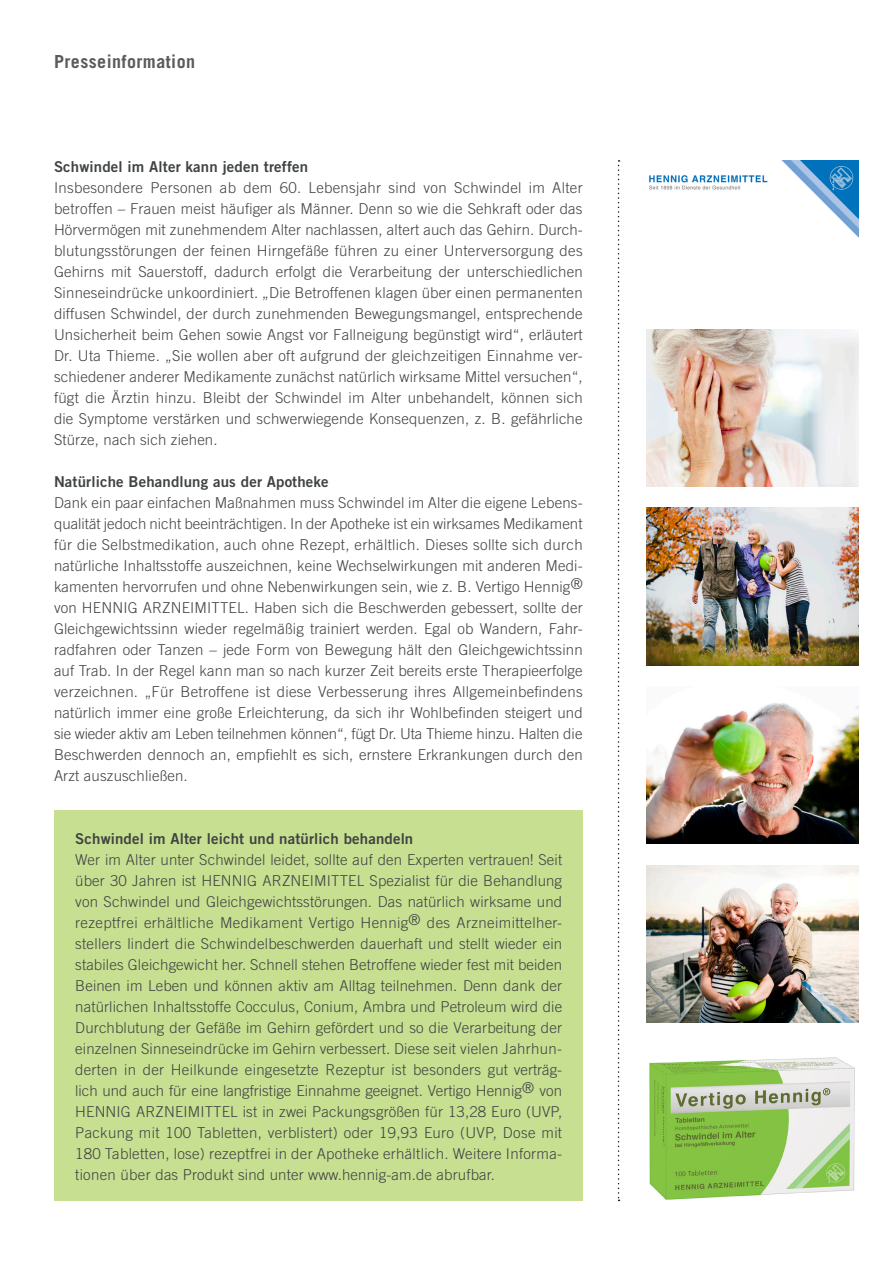
<style>
.page{position:relative;width:893px;height:1263px;background:#fff}
.page>*{position:absolute;margin:0;border:0;box-sizing:border-box;transform-origin:0 0}
.t1{font:700 18px "Trade Gothic LT";letter-spacing:.025em;color:#5e5a5a}
.Fließtext{font:300 15px/21px "Trade Gothic LT";letter-spacing:.01em;color:#404344;text-align:justify}
.t2{font:15px "Trade Gothic LT Bold Two";letter-spacing:.01em;color:#404344}
</style>
<div class="page">
<img style="left:646px;top:329px;width:213px;height:158px">
<img style="left:646px;top:508px;width:213px;height:157px">
<img style="left:646px;top:703px;width:213px;height:141px">
<img style="left:646px;top:865px;width:213px;height:157px">
<img style="left:649px;top:1057px;width:206px;height:143px">
<img style="left:649px;top:160px;width:210px;height:78px">
<div style="left:54px;top:810px;width:529px;height:391px;background:#c7df91"></div>
<svg style="left:618px;top:160px;width:1px;height:1041px"></svg>
<p class="t1" style="left:54px;top:50px;width:143px">Presseinformation</p>
<p class="t2" style="left:54px;top:158px;width:256px">Schwindel im Alter kann jeden treffen</p>
<p class="Fließtext" style="left:54px;top:177px;width:530px">Insbesondere Personen ab dem 60. Lebensjahr sind von Schwindel im Alter betroffen – Frauen meist häufiger als Männer. Denn so wie die Sehkraft oder das Hörvermögen mit zunehmendem Alter nachlassen, altert auch das Gehirn. Durch&shy;blutungsstörungen der feinen Hirngefäße führen zu einer Unterversorgung des Gehirns mit Sauerstoff, dadurch erfolgt die Verarbeitung der unterschiedlichen Sinneseindrücke unkoordiniert. „Die Betroffenen klagen über einen permanenten diffusen Schwindel, der durch zunehmenden Bewegungsmangel, entsprechende Unsicherheit beim Gehen sowie Angst vor Fallneigung begünstigt wird“, erläutert Dr. Uta Thieme. „Sie wollen aber oft aufgrund der gleichzeitigen Einnahme ver&shy;schiedener anderer Medikamente zunächst natürlich wirksame Mittel versuchen“, fügt die Ärztin hinzu. Bleibt der Schwindel im Alter unbehandelt, können sich die Symptome verstärken und schwerwiegende Konsequenzen, z. B. gefährliche Stürze, nach sich ziehen.</p>
<p class="t2" style="left:54px;top:473px;width:276px">Natürliche Behandlung aus der Apotheke</p>
<p class="Fließtext" style="left:54px;top:492px;width:530px">Dank ein paar einfachen Maßnahmen muss Schwindel im Alter die eigene Lebens&shy;qualität jedoch nicht beeinträchtigen. In der Apotheke ist ein wirksames Medikament für die Selbstmedikation, auch ohne Rezept, erhältlich. Dieses sollte sich durch natürliche Inhaltsstoffe auszeichnen, keine Wechselwirkungen mit anderen Medi&shy;kamenten hervorrufen und ohne Nebenwirkungen sein, wie z. B. Vertigo Hennig® von HENNIG ARZNEIMITTEL. Haben sich die Beschwerden gebessert, sollte der Gleichgewichtssinn wieder regelmäßig trainiert werden. Egal ob Wandern, Fahr&shy;radfahren oder Tanzen – jede Form von Bewegung hält den Gleichgewichtssinn auf Trab. In der Regel kann man so nach kurzer Zeit bereits erste Therapieerfolge verzeichnen. „Für Betroffene ist diese Verbesserung ihres Allgemeinbefindens natürlich immer eine große Erleichterung, da sich ihr Wohlbefinden steigert und sie wieder aktiv am Leben teilnehmen können“, fügt Dr. Uta Thieme hinzu. Halten die Beschwerden dennoch an, empfiehlt es sich, ernstere Erkrankungen durch den Arzt auszuschließen.</p>
<p class="t2" style="left:75px;top:829px;width:340px">Schwindel im Alter leicht und natürlich behandeln</p>
<p class="Fließtext" style="left:75px;top:849px;width:488px">Wer im Alter unter Schwindel leidet, sollte auf den Experten vertrauen! Seit über 30 Jahren ist HENNIG ARZNEIMITTEL Spezialist für die Behandlung von Schwindel und Gleichgewichtsstörungen. Das natürlich wirksame und rezeptfrei erhältliche Medikament Vertigo Hennig® des Arzneimittelher&shy;stellers lindert die Schwindelbeschwerden dauerhaft und stellt wieder ein stabiles Gleichgewicht her. Schnell stehen Betroffene wieder fest mit beiden Beinen im Leben und können aktiv am Alltag teilnehmen. Denn dank der natürlichen Inhaltsstoffe Cocculus, Conium, Ambra und Petroleum wird die Durchblutung der Gefäße im Gehirn gefördert und so die Verarbeitung der einzelnen Sinneseindrücke im Gehirn verbessert. Diese seit vielen Jahrhun&shy;derten in der Heilkunde eingesetzte Rezeptur ist besonders gut verträg&shy;lich und auch für eine langfristige Einnahme geeignet. Vertigo Hennig® von HENNIG ARZNEIMITTEL ist in zwei Packungsgrößen für 13,28 Euro (UVP, Packung mit 100 Tabletten, verblistert) oder 19,93 Euro (UVP, Dose mit 180 Tabletten, lose) rezeptfrei in der Apotheke erhältlich. Weitere Informa&shy;tionen über das Produkt sind unter www.hennig-am.de abrufbar.</p>
</div>
